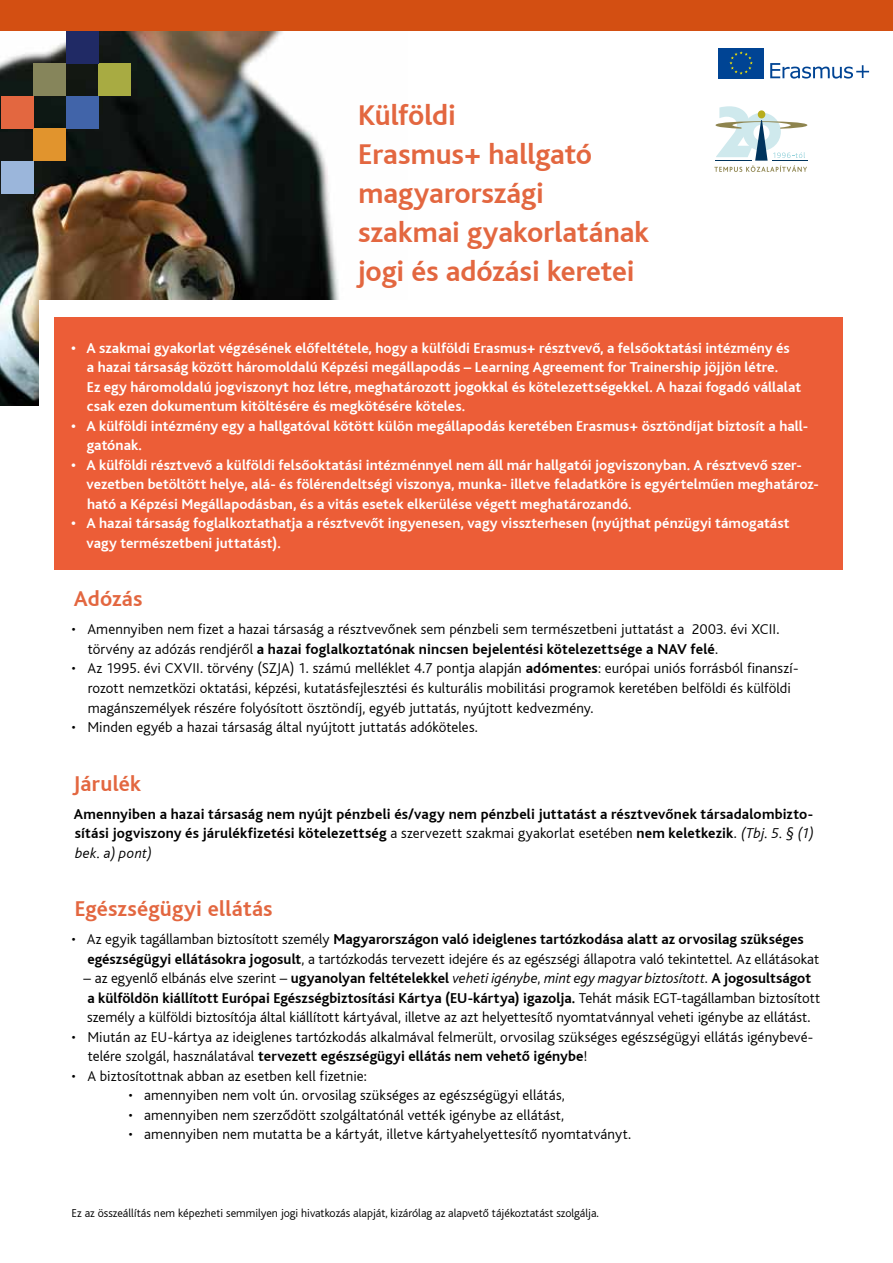
<style>
.page{position:relative;width:893px;height:1263px;background:#fff}
.page>*{position:absolute;margin:0;border:0;box-sizing:border-box;transform-origin:0 0}
.t1{font:30px/39px "Bliss Bold HU";letter-spacing:-.005em;color:#e36740}
.t2{font:22.5px "Bliss Bold HU";letter-spacing:.01em;color:#e36740}
.t3{font:300 15px/19.5px "Bliss CE";letter-spacing:.005em;color:#000}
.t4{font:700 15px/19.5px "Bliss";color:#fff}
.t5{font:700 15px/19.5px "Bliss";letter-spacing:.005em;color:#000}
.t6{font:italic 300 15px "Bliss CE";letter-spacing:.01em;color:#000}
.t7{font:300 12px "Bliss CE";color:#000}
.s1{font-family:"Bliss CE";font-weight:300}
.s2{font-family:"Bliss";font-weight:700}
.s3{font-family:"Bliss CE";font-weight:300;font-style:italic}
</style>
<div class="page">
<img style="left:1px;top:31px;width:338px;height:375px">
<div style="left:40px;top:301px;width:805px;height:649px;background:#fff"></div>
<div style="left:0;top:0;width:893px;height:31px;background:#d34f12"></div>
<div style="left:1px;top:161px;width:32px;height:33px;background:#9bb6db"></div>
<div style="left:33px;top:129px;width:33px;height:32px;background:#e1942d"></div>
<div style="left:66px;top:96px;width:33px;height:33px;background:#4164a9"></div>
<div style="left:99px;top:63px;width:32px;height:33px;background:#a8ab42"></div>
<div style="left:66px;top:31px;width:33px;height:32px;background:#202a65"></div>
<div style="left:34px;top:63px;width:32px;height:33px;background:#86855b"></div>
<div style="left:1px;top:96px;width:33px;height:33px;background:#e36740"></div>
<svg style="left:770px;top:63px;width:99px;height:16px"></svg>
<div style="left:718px;top:48px;width:46px;height:30px;background:#004494"></div>
<svg style="left:729px;top:51px;width:24px;height:24px"></svg>
<svg style="left:714px;top:106px;width:93px;height:66px"></svg>
<div style="left:54px;top:317px;width:788px;height:253px;background:#ec5d37"></div>
<h1 class="t1" style="left:358px;top:95px;width:293px">Külföldi<br>Erasmus+ hallgató magyarországi szakmai gyakorlatának jogi és adózási keretei</h1>
<p class="t4" style="left:87px;top:339px;width:716px;text-indent:-16px">• A szakmai gyakorlat végzésének előfeltétele, hogy a külföldi Erasmus+ résztvevő, a felsőoktatási intézmény és<br>a hazai társaság között háromoldalú Képzési megállapodás – Learning Agreement for Trainership jöjjön létre.<br>Ez egy háromoldalú jogviszonyt hoz létre, meghatározott jogokkal és kötelezettségekkel. A hazai fogadó vállalat csak ezen dokumentum kitöltésére és megkötésére köteles.</p>
<p class="t4" style="left:87px;top:417px;width:723px;text-indent:-16px">• A külföldi intézmény egy a hallgatóval kötött külön megállapodás keretében Erasmus+ ösztöndíjat biztosít a hall&shy;gatónak.</p>
<p class="t4" style="left:87px;top:456px;width:734px;text-indent:-16px">• A külföldi résztvevő a külföldi felsőoktatási intézménnyel nem áll már hallgatói jogviszonyban. A résztvevő szer&shy;vezetben betöltött helye, alá- és fölérendeltségi viszonya, munka- illetve feladatköre is egyértelműen meghatároz&shy;ható a Képzési Megállapodásban, és a vitás esetek elkerülése végett meghatározandó.</p>
<p class="t4" style="left:87px;top:514px;width:704px;text-indent:-16px">• A hazai társaság foglalkoztathatja a résztvevőt ingyenesen, vagy visszterhesen (nyújthat pénzügyi támogatást vagy természetbeni juttatást).</p>
<h2 class="t2" style="left:74px;top:586px;width:70px">Adózás</h2>
<p class="t3" style="left:71px;top:620px;width:709px">• Amennyiben nem fizet a hazai társaság a résztvevőnek sem pénzbeli sem természetbeni juttatást a 2003. évi XCII.</p>
<p class="t5" style="left:88px;top:640px;width:632px"><span class="s1">törvény az adózás rendjéről</span> a hazai foglalkoztatónak nincsen bejelentési kötelezettsége a NAV felé<span class="s1">.</span></p>
<p class="t3" style="left:88px;top:659px;width:712px;text-indent:-16px">• Az 1995. évi CXVII. törvény (SZJA) 1. számú melléklet 4.7 pontja alapján <span class="s2">adómentes</span>: európai uniós forrásból finanszí&shy;rozott nemzetközi oktatási, képzési, kutatásfejlesztési és kulturális mobilitási programok keretében belföldi és külföldi magánszemélyek részére folyósított ösztöndíj, egyéb juttatás, nyújtott kedvezmény.</p>
<p class="t3" style="left:71px;top:717px;width:408px">• Minden egyéb a hazai társaság által nyújtott juttatás adóköteles.</p>
<h2 class="t2" style="left:73px;top:770px;width:70px">Járulék</h2>
<p class="t5" style="left:74px;top:804px;width:742px">Amennyiben a hazai társaság nem nyújt pénzbeli és/vagy nem pénzbeli juttatást a résztvevőnek társadalombizto&shy;sítási jogviszony és járulékfizetési kötelezettség <span class="s1">a szervezett szakmai gyakorlat esetében</span> nem keletkezik<span class="s1">.</span> <span class="s3">(Tbj. 5. § (1)</span></p>
<p class="t6" style="left:75px;top:844px;width:79px">bek. a) pont)</p>
<h2 class="t2" style="left:75px;top:896px;width:199px">Egészségügyi ellátás</h2>
<p class="t5" style="left:71px;top:930px;width:734px"><span class="s1">• Az egyik tagállamban biztosított személy</span> Magyarországon való ideiglenes tartózkodása alatt az orvosilag szükséges</p>
<p class="t3" style="left:87px;top:949px;width:733px"><span class="s2">egészségügyi ellátásokra jogosult</span>, a tartózkodás tervezett idejére és az egészségi állapotra való tekintettel. Az ellátásokat</p>
<p class="t5" style="left:84px;top:969px;width:738px"><span class="s1">– az egyenlő elbánás elve szerint –</span> ugyanolyan feltételekkel <span class="s3">veheti igénybe</span><span class="s1">,</span> <span class="s3">mint egy magyar biztosított</span><span class="s1">.</span> A jogosultságot a külföldön kiállított Európai Egészségbiztosítási Kártya (EU-kártya) igazolja. <span class="s1">Tehát másik EGT-tagállamban biztosított</span></p>
<p class="t3" style="left:87px;top:1007px;width:725px">személy a külföldi biztosítója által kiállított kártyával, illetve az azt helyettesítő nyomtatvánnyal veheti igénybe az ellátást.</p>
<p class="t3" style="left:71px;top:1027px;width:743px">• Miután az EU-kártya az ideiglenes tartózkodás alkalmával felmerült, orvosilag szükséges egészségügyi ellátás igénybevé-</p>
<p class="t5" style="left:88px;top:1047px;width:501px"><span class="s1">telére szolgál, használatával</span> tervezett egészségügyi ellátás nem vehető igénybe<span class="s1">!</span></p>
<p class="t3" style="left:71px;top:1066px;width:297px">• A biztosítottnak abban az esetben kell fizetnie:</p>
<p class="t3" style="left:128px;top:1085px;width:438px">• amennyiben nem volt ún. orvosilag szükséges az egészségügyi ellátás,</p>
<p class="t3" style="left:128px;top:1105px;width:437px">• amennyiben nem szerződött szolgáltatónál vették igénybe az ellátást,</p>
<p class="t3" style="left:128px;top:1124px;width:504px">• amennyiben nem mutatta be a kártyát, illetve kártyahelyettesítő nyomtatványt.</p>
<p class="t7" style="left:72px;top:1207px;width:529px">Ez az összeállítás nem képezheti semmilyen jogi hivatkozás alapját, kizárólag az alapvető tájékoztatást szolgálja.</p>
</div>
